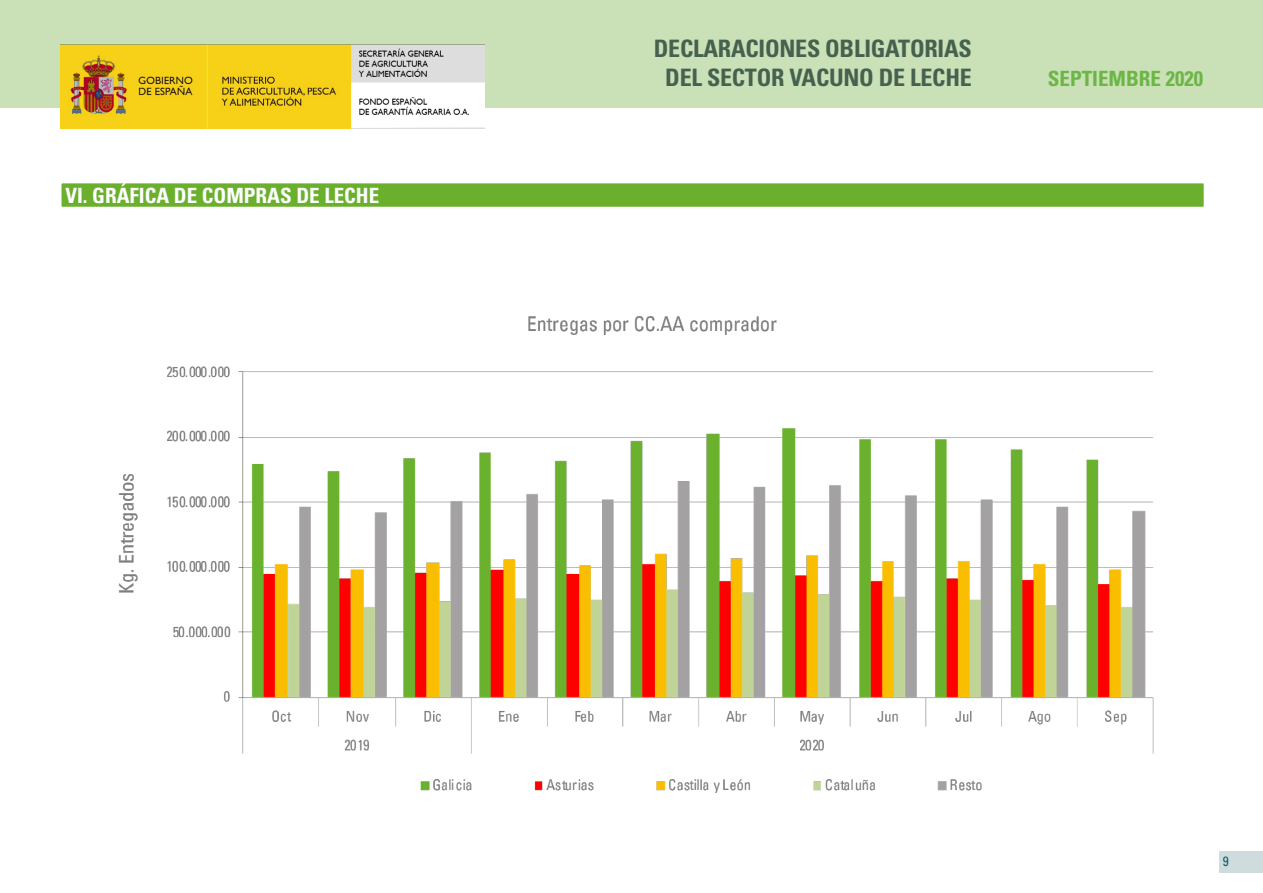
<style>
.page{position:relative;width:1263px;height:893px;background:#fff}
.page>*{position:absolute;margin:0;border:0;box-sizing:border-box;transform-origin:0 0}
.t1{font:700 condensed 24px/28.8px "Univers LT Std";letter-spacing:-.01em;color:#46614f;text-align:center}
.t2{font:700 condensed 21px "Univers LT Std";color:#fff}
.t3{font:700 condensed 21px "Univers LT Std";color:#6bb646}
.t4{font:condensed 13.5px "Univers LT Std";color:#046066}
</style>
<div class="page">
<div style="left:0;top:0;width:1263px;height:108px;background:#cae0b6"></div>
<img style="left:60px;top:44px;width:424px;height:84px">
<div style="left:1219px;top:851px;width:44px;height:21px;background:#cfdcdd"></div>
<div style="left:60px;top:182px;width:1145px;height:26px;background:#6ab02d;border:2px solid #fff"></div>
<img style="left:118px;top:316px;width:1036px;height:477px">
<p class="t2" style="left:65px;top:182px;width:315px">VI. GRÁFICA DE COMPRAS DE LECHE</p>
<p class="t1" style="left:654px;top:34px;width:319px">DECLARACIONES OBLIGATORIAS<br>DEL SECTOR VACUNO DE LECHE</p>
<p class="t3" style="left:1048px;top:66px;width:157px">SEPTIEMBRE 2020</p>
<p class="t4" style="left:1223px;top:853px;width:7px">9</p>
</div>
